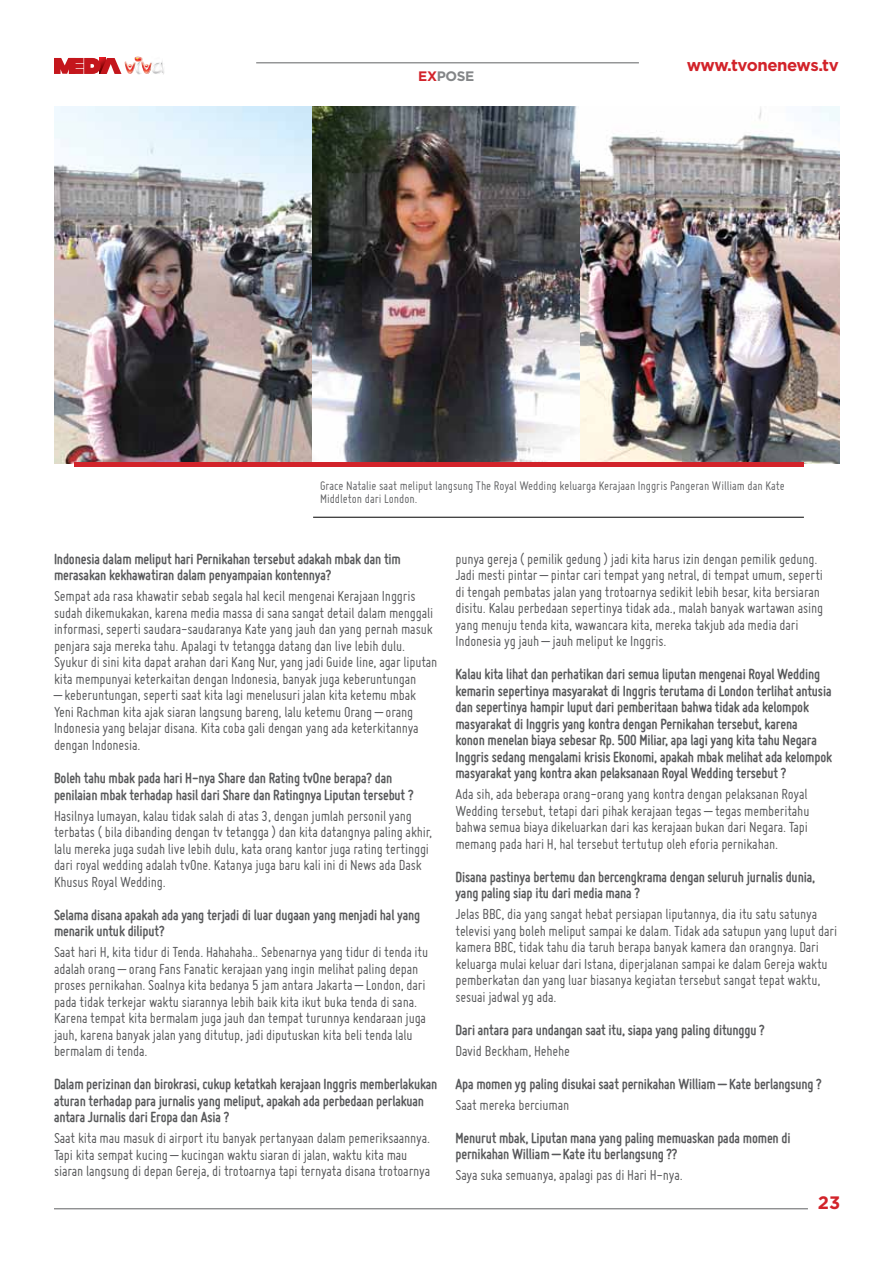
<style>
.page{position:relative;width:893px;height:1263px;background:#fff}
.page>*{position:absolute;margin:0;border:0;box-sizing:border-box;transform-origin:0 0}
.t1{font:700 18px "Gotham";color:#d2232a}
.t2{font:700 16.65px "Gotham";letter-spacing:-.025em;color:#d2232a}
.t3{font:15.75px/16.5px "Miso";letter-spacing:-.01em;color:#58595b}
.t4{font:700 15.75px/16.5px "Miso";letter-spacing:-.01em;color:#58595b}
.t5{font:700 13.65px "Gotham";letter-spacing:-.025em;color:#848688}
.t6{font:13.5px/13.5px "Miso";color:#636466}
.s1{color:#d2232a}
</style>
<div class="page">
<svg style="left:54px;top:57px;width:110px;height:17px"></svg>
<hr style="left:54px;top:1208px;width:754px;height:1px;background:#616264">
<hr style="left:256px;top:63px;width:383px;height:1px;background:#616264">
<img style="left:54px;top:106px;width:785px;height:357px">
<hr style="left:75px;top:462px;width:729px;height:4px;background:#d2232a">
<hr style="left:313px;top:517px;width:491px;height:1px;background:#000">
<p class="t5" style="left:418px;top:68px;width:58px"><span class="s1">EX</span>POSE</p>
<p class="t2" style="left:687px;top:56px;width:154px">www.tvonenews.tv</p>
<p class="t6" style="left:320px;top:478px;width:466px">Grace Natalie saat meliput langsung The Royal Wedding keluarga Kerajaan Inggris Pangeran William dan Kate<br>Middleton dari London.</p>
<p class="t4" style="left:54px;top:550px;width:348px">Indonesia dalam meliput hari Pernikahan tersebut adakah mbak dan tim merasakan kekhawatiran dalam penyampaian kontennya?</p>
<p class="t3" style="left:54px;top:588px;width:385px">Sempat ada rasa khawatir sebab segala hal kecil mengenai Kerajaan Inggris sudah dikemukakan, karena media massa di sana sangat detail dalam menggali informasi, seperti saudara-saudaranya Kate yang jauh dan yang pernah masuk penjara saja mereka tahu. Apalagi tv tetangga datang dan live lebih dulu.<br>Syukur di sini kita dapat arahan dari Kang Nur, yang jadi Guide line, agar liputan kita mempunyai keterkaitan dengan Indonesia, banyak juga keberuntungan</p>
<p class="t3" style="left:54px;top:687px;width:366px">– keberuntungan, seperti saat kita lagi menelusuri jalan kita ketemu mbak Yeni Rachman kita ajak siaran langsung bareng, lalu ketemu Orang – orang Indonesia yang belajar disana. Kita coba gali dengan yang ada keterkitannya dengan Indonesia.</p>
<p class="t4" style="left:54px;top:769px;width:361px">Boleh tahu mbak pada hari H-nya Share dan Rating tvOne berapa? dan penilaian mbak terhadap hasil dari Share dan Ratingnya Liputan tersebut ?</p>
<p class="t3" style="left:54px;top:807px;width:380px">Hasilnya lumayan, kalau tidak salah di atas 3, dengan jumlah personil yang terbatas ( bila dibanding dengan tv tetangga ) dan kita datangnya paling akhir, lalu mereka juga sudah live lebih dulu, kata orang kantor juga rating tertinggi dari royal wedding adalah tvOne. Katanya juga baru kali ini di News ada Dask Khusus Royal Wedding.</p>
<p class="t4" style="left:54px;top:906px;width:368px">Selama disana apakah ada yang terjadi di luar dugaan yang menjadi hal yang menarik untuk diliput?</p>
<p class="t3" style="left:54px;top:943px;width:376px">Saat hari H, kita tidur di Tenda. Hahahaha.. Sebenarnya yang tidur di tenda itu adalah orang – orang Fans Fanatic kerajaan yang ingin melihat paling depan proses pernikahan. Soalnya kita bedanya 5 jam antara Jakarta – London, dari pada tidak terkejar waktu siarannya lebih baik kita ikut buka tenda di sana.<br>Karena tempat kita bermalam juga jauh dan tempat turunnya kendaraan juga jauh, karena banyak jalan yang ditutup, jadi diputuskan kita beli tenda lalu bermalam di tenda.</p>
<p class="t4" style="left:54px;top:1075px;width:385px">Dalam perizinan dan birokrasi, cukup ketatkah kerajaan Inggris memberlakukan aturan terhadap para jurnalis yang meliput, apakah ada perbedaan perlakuan antara Jurnalis dari Eropa dan Asia ?</p>
<p class="t3" style="left:54px;top:1129px;width:378px">Saat kita mau masuk di airport itu banyak pertanyaan dalam pemeriksaannya.<br>Tapi kita sempat kucing – kucingan waktu siaran di jalan, waktu kita mau siaran langsung di depan Gereja, di trotoarnya tapi ternyata disana trotoarnya</p>
<p class="t3" style="left:455px;top:550px;width:369px">punya gereja ( pemilik gedung ) jadi kita harus izin dengan pemilik gedung.<br>Jadi mesti pintar – pintar cari tempat yang netral, di tempat umum, seperti di tengah pembatas jalan yang trotoarnya sedikit lebih besar, kita bersiaran disitu. Kalau perbedaan sepertinya tidak ada., malah banyak wartawan asing yang menuju tenda kita, wawancara kita, mereka takjub ada media dari Indonesia yg jauh – jauh meliput ke Inggris.</p>
<p class="t4" style="left:455px;top:666px;width:378px">Kalau kita lihat dan perhatikan dari semua liputan mengenai Royal Wedding kemarin sepertinya masyarakat di Inggris terutama di London terlihat antusia dan sepertinya hampir luput dari pemberitaan bahwa tidak ada kelompok masyarakat di Inggris yang kontra dengan Pernikahan tersebut, karena<br>konon menelan biaya sebesar Rp. 500 Miliar, apa lagi yang kita tahu Negara Inggris sedang mengalami krisis Ekonomi, apakah mbak melihat ada kelompok masyarakat yang kontra akan pelaksanaan Royal Wedding tersebut ?</p>
<p class="t3" style="left:455px;top:786px;width:355px;text-align:justify">Ada sih, ada beberapa orang-orang yang kontra dengan pelaksanan Royal Wedding tersebut, tetapi dari pihak kerajaan tegas – tegas memberitahu bahwa semua biaya dikeluarkan dari kas kerajaan bukan dari Negara. Tapi memang pada hari H, hal tersebut tertutup oleh eforia pernikahan.</p>
<p class="t4" style="left:455px;top:868px;width:361px">Disana pastinya bertemu dan bercengkrama dengan seluruh jurnalis dunia, yang paling siap itu dari media mana ?</p>
<p class="t3" style="left:455px;top:906px;width:383px">Jelas BBC, dia yang sangat hebat persiapan liputannya, dia itu satu satunya televisi yang boleh meliput sampai ke dalam. Tidak ada satupun yang luput dari kamera BBC, tidak tahu dia taruh berapa banyak kamera dan orangnya. Dari keluarga mulai keluar dari Istana, diperjalanan sampai ke dalam Gereja waktu pemberkatan dan yang luar biasanya kegiatan tersebut sangat tepat waktu, sesuai jadwal yg ada.</p>
<p class="t4" style="left:455px;top:1021px;width:311px">Dari antara para undangan saat itu, siapa yang paling ditunggu ?</p>
<p class="t3" style="left:455px;top:1042px;width:116px">David Beckham, Hehehe</p>
<p class="t4" style="left:455px;top:1075px;width:368px">Apa momen yg paling disukai saat pernikahan William – Kate berlangsung ?</p>
<p class="t3" style="left:455px;top:1096px;width:115px">Saat mereka berciuman</p>
<p class="t4" style="left:455px;top:1129px;width:337px">Menurut mbak, Liputan mana yang paling memuaskan pada momen di pernikahan William – Kate itu berlangsung ??</p>
<p class="t3" style="left:455px;top:1167px;width:229px">Saya suka semuanya, apalagi pas di Hari H-nya.</p>
<p class="t1" style="left:818px;top:1192px;width:24px">23</p>
</div>
